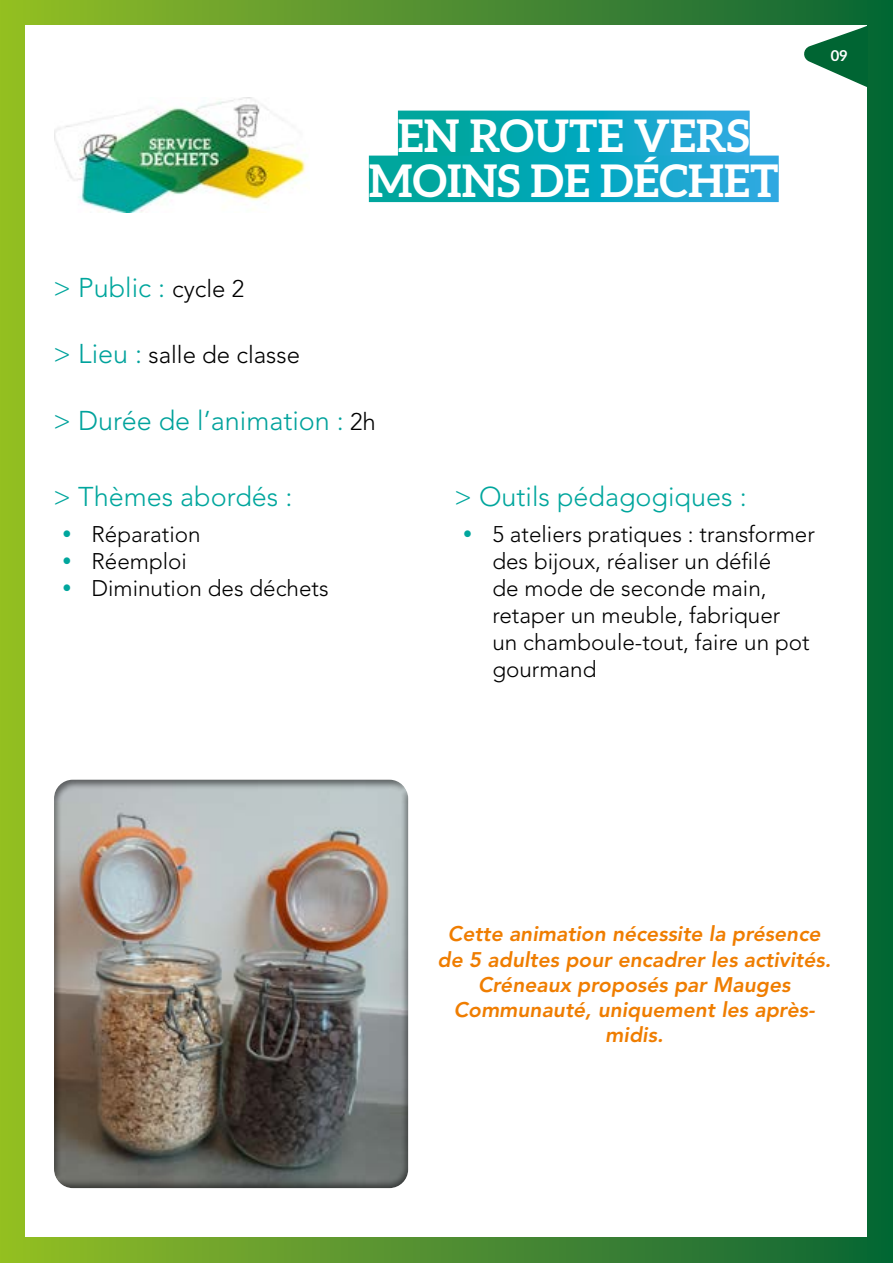
<style>
.page{position:relative;width:893px;height:1263px;background:#fff}
.page>*{position:absolute;margin:0;border:0;box-sizing:border-box;transform-origin:0 0}
.t1{font:700 45px/45px "Aleo";color:#fff;text-align:center}
.t2{font:300 27px "Avenir LT Std";color:#00a69d}
.t3{font:300 27px "Avenir LT Std";color:#00a29c}
.t4{font:300 24px "Avenir LT Std";color:#000}
.t5{font:300 22.5px/27px "Avenir LT Std";color:#000}
.t6{font:italic 800 21px/25.2px "Avenir LT Std";color:#ef7d00;text-align:center}
.t7{font:700 15px "Aleo";color:#fff}
.s1{font-size:24px;color:#000}
.s2{font-size:27px;color:#00a29c}
</style>
<div class="page">
<div style="left:0;top:0;width:893px;height:1263px;background:linear-gradient(to right,#94bc27,#0b6338)"></div>
<div style="left:26px;top:26px;width:841px;height:1211px;background:#fff"></div>
<svg style="left:804px;top:26px;width:64px;height:61px"></svg>
<img style="left:54px;top:98px;width:253px;height:115px">
<svg style="left:398px;top:111px;width:352px;height:45px;background:#0ca7bc"></svg>
<svg style="left:369px;top:156px;width:410px;height:46px;background:#0ca7bc"></svg>
<div style="left:45px;top:770px;width:372px;height:418px;background:#000;opacity:.5"></div>
<h1 class="t1" style="left:369px;top:112px;width:411px">EN ROUTE VERS<br>MOINS DE DÉCHET</h1>
<p class="t7" style="left:831px;top:47px;width:18px">09</p>
<p class="t2" style="left:53px;top:272px;width:193px">&gt; Public : <span class="s1">cycle 2</span></p>
<p class="t4" style="left:53px;top:341px;width:248px"><span class="s2">&gt; Lieu :</span> salle de classe</p>
<p class="t3" style="left:53px;top:404px;width:324px">&gt; Durée de l’animation : <span class="s1">2h</span></p>
<p class="t2" style="left:53px;top:481px;width:241px">&gt; Thèmes abordés :</p>
<p class="t5" style="left:91px;top:521px;width:239px">Réparation<br>Réemploi<br>Diminution des déchets</p>
<p class="t2" style="left:454px;top:481px;width:294px">&gt; Outils pédagogiques :</p>
<p class="t5" style="left:492px;top:521px;width:324px">5 ateliers pratiques : transformer des bijoux, réaliser un défilé<br>de mode de seconde main, retaper un meuble, fabriquer<br>un chamboule-tout, faire un pot gourmand</p>
<p class="t6" style="left:437px;top:922px;width:395px">Cette animation nécessite la présence de 5 adultes pour encadrer les activités.<br>Créneaux proposés par Mauges<br>Communauté, uniquement les après&shy;midis.</p>
</div>
